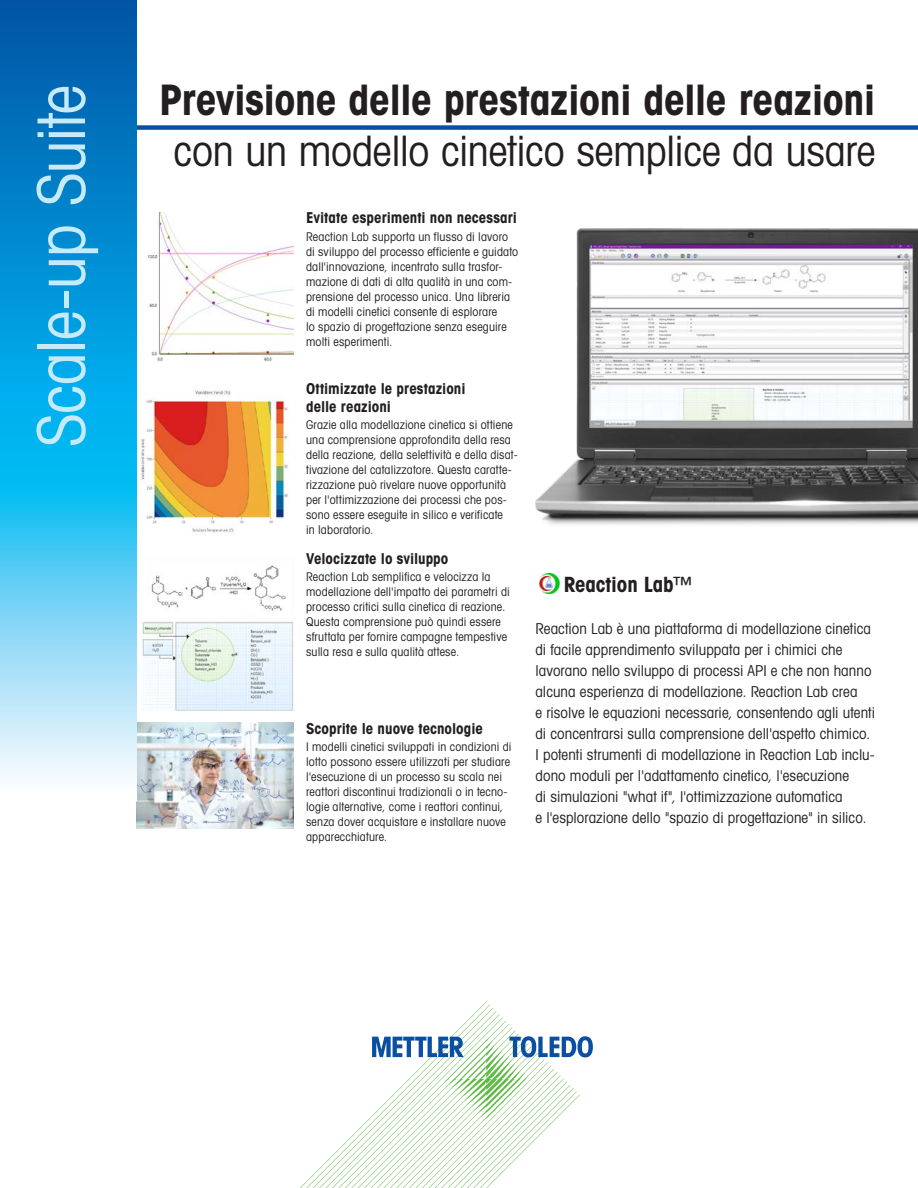
<style>
.page{position:relative;width:918px;height:1188px;background:#fff}
.page>*{position:absolute;margin:0;border:0;box-sizing:border-box;transform-origin:0 0}
.t1{font:66px "Avant Gardefor MT Bk";letter-spacing:-.015em;color:#c6eafa}
.t2{font:42px "Avant Gardefor MT Bd";letter-spacing:-.01em;color:#231f20}
.t3{font:42px "Avant Gardefor MT Bk";letter-spacing:-.005em;color:#231f20}
.t4{font:21px "Avant Gardefor MT Bd";letter-spacing:-.005em;color:#231f20}
.t5{font:15px/21px "Avant Gardefor MT Bk";letter-spacing:.005em;color:#231f20}
.t6{font:15px/18px "Avant Gardefor MT Bd";color:#231f20}
.t7{font:12px/15px "Avant Gardefor MT Bk";letter-spacing:.015em;color:#231f20}
.s1{font-family:"Avant Gardefor MT Bk"}
</style>
<div class="page">
<img style="left:141px;top:565px;width:152px;height:145px">
<img style="left:136px;top:723px;width:157px;height:106px">
<img style="left:136px;top:383px;width:152px;height:157px">
<img style="left:136px;top:213px;width:157px;height:157px">
<img style="left:540px;top:574px;width:19px;height:19px">
<img style="left:535px;top:228px;width:383px;height:297px">
<div style="left:123px;top:125px;width:795px;height:5px;background:#0a4fa2"></div>
<svg style="left:300px;top:1001px;width:293px;height:187px"></svg>
<svg style="left:0;top:0;width:136px;height:779px;background:#32a8de"></svg>
<h1 class="t1" style="left:21px;top:447px;width:363px;rotate:-90deg">Scale-up Suite</h1>
<h2 class="t2" style="left:159px;top:73px;width:718px">Previsione delle prestazioni delle reazioni</h2>
<h2 class="t3" style="left:174px;top:125px;width:703px">con un modello cinetico semplice da usare</h2>
<p class="t6" style="left:306px;top:209px;width:212px">Evitate esperimenti non necessari</p>
<p class="t7" style="left:306px;top:229px;width:214px">Reaction Lab supporta un flusso di lavoro di sviluppo del processo efficiente e guidato dall'innovazione, incentrato sulla trasfor&shy;mazione di dati di alta qualità in una com&shy;prensione del processo unica. Una libreria di modelli cinetici consente di esplorare<br>lo spazio di progettazione senza eseguire molti esperimenti.</p>
<p class="t6" style="left:306px;top:379px;width:161px">Ottimizzate le prestazioni delle reazioni</p>
<p class="t7" style="left:306px;top:417px;width:213px">Grazie alla modellazione cinetica si ottiene una comprensione approfondita della resa della reazione, della selettività e della disat&shy;tivazione del catalizzatore. Questa caratte&shy;rizzazione può rivelare nuove opportunità per l'ottimizzazione dei processi che pos&shy;sono essere eseguite in silico e verificate<br>in laboratorio.</p>
<p class="t6" style="left:306px;top:549px;width:144px">Velocizzate lo sviluppo</p>
<p class="t7" style="left:306px;top:569px;width:205px">Reaction Lab semplifica e velocizza la modellazione dell'impatto dei parametri di processo critici sulla cinetica di reazione.<br>Questa comprensione può quindi essere sfruttata per fornire campagne tempestive sulla resa e sulla qualità attese.</p>
<p class="t6" style="left:306px;top:719px;width:178px">Scoprite le nuove tecnologie</p>
<p class="t7" style="left:306px;top:739px;width:207px">I modelli cinetici sviluppati in condizioni di lotto possono essere utilizzati per studiare l'esecuzione di un processo su scala nei reattori discontinui tradizionali o in tecno&shy;logie alternative, come i reattori continui, senza dover acquistare e installare nuove apparecchiature.</p>
<h3 class="t4" style="left:564px;top:571px;width:131px">Reaction Lab<span class="s1">™</span></h3>
<p class="t5" style="left:536px;top:618px;width:341px">Reaction Lab è una piattaforma di modellazione cinetica di facile apprendimento sviluppata per i chimici che lavorano nello sviluppo di processi API e che non hanno alcuna esperienza di modellazione. Reaction Lab crea<br>e risolve le equazioni necessarie, consentendo agli utenti di concentrarsi sulla comprensione dell'aspetto chimico.<br>I potenti strumenti di modellazione in Reaction Lab inclu&shy;dono moduli per l'adattamento cinetico, l'esecuzione<br>di simulazioni "what if", l'ottimizzazione automatica<br>e l'esplorazione dello "spazio di progettazione" in silico.</p>
</div>
